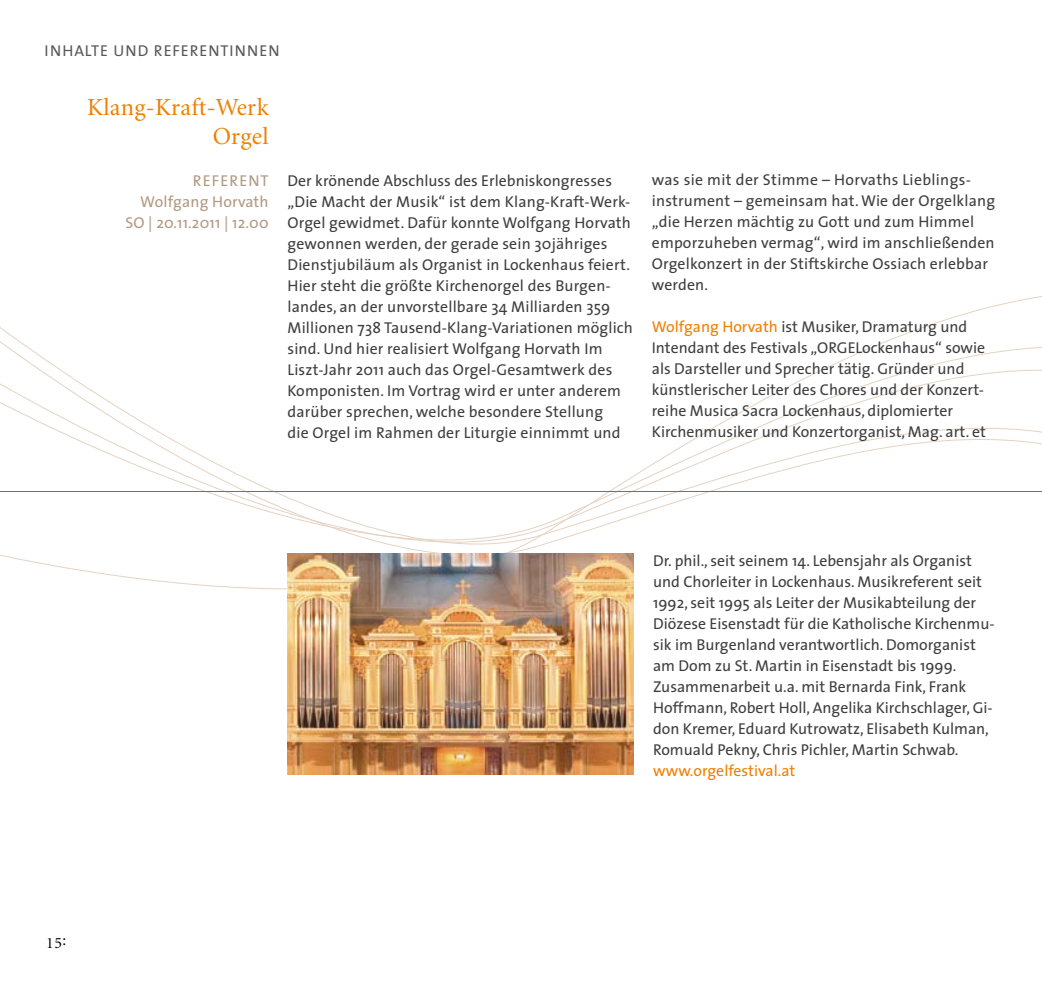
<style>
.page{position:relative;width:1042px;height:983px;background:#fff}
.page>*{position:absolute;margin:0;border:0;box-sizing:border-box;transform-origin:0 0}
.t1{font:24.5px/29.8px "Minion";letter-spacing:.01em;color:#ee7f00;text-align:right}
.t2{font:15.75px/21px "The Sans";color:#3e3e40}
.t3{font:15.75px/21px "The Sans";letter-spacing:.01em;color:#b19982;text-align:right}
.t4{font:15.75px "The Sans";color:#58585a}
.t5{font:15.75px "The Sans";color:#ee7f00}
.t6{font:15.75px "Minion";color:#000}
.s1{color:#ee7f00}
</style>
<div class="page">
<svg style="left:0;top:296px;width:1042px;height:322px"></svg>
<hr style="left:0;top:491px;width:1042px;height:1px;background:#707173">
<img style="left:287px;top:553px;width:346px;height:221px">
<p class="t4" style="left:45px;top:38px;width:16px">Inhalte</p>
<p class="t4" style="left:113px;top:38px;width:13px">und</p>
<p class="t4" style="left:154px;top:38px;width:20px">Referent</p>
<p class="t4" style="left:229px;top:38px;width:17px">Innen</p>
<h1 class="t1" style="left:87px;top:93px;width:183px">Klang-Kraft-Werk<br>Orgel</h1>
<p class="t3" style="left:125px;top:170px;width:145px">REFERENT<br>Wolfgang Horvath<br>SO | 20.11.2011 | 12.00</p>
<p class="t2" style="left:287px;top:170px;width:347px">Der krönende Abschluss des Erlebniskongresses „Die Macht der Musik“ ist dem Klang-Kraft-Werk-Orgel gewidmet. Dafür konnte Wolfgang Horvath gewonnen werden, der gerade sein 30jähriges Dienstjubiläum als Organist in Lockenhaus feiert.<br>Hier steht die größte Kirchenorgel des Burgen&shy;landes, an der unvorstellbare 34 Milliarden 359<br>Millionen 738 Tausend-Klang-Variationen möglich sind. Und hier realisiert Wolfgang Horvath Im Liszt-Jahr 2011 auch das Orgel-Gesamtwerk des Komponisten. Im Vortrag wird er unter anderem darüber sprechen, welche besondere Stellung<br>die Orgel im Rahmen der Liturgie einnimmt und</p>
<p class="t2" style="left:652px;top:169px;width:345px">was sie mit der Stimme – Horvaths Lieblings&shy;instrument – gemeinsam hat. Wie der Orgelklang „die Herzen mächtig zu Gott und zum Himmel emporzuheben vermag“, wird im anschließenden Orgelkonzert in der Stiftskirche Ossiach erlebbar werden.</p>
<p class="t2" style="left:652px;top:316px;width:336px"><span class="s1">Wolfgang Horvath</span> ist Musiker, Dramaturg und Intendant des Festivals „ORGELockenhaus“ sowie als Darsteller und Sprecher tätig. Gründer und künstlerischer Leiter des Chores und der Konzert&shy;reihe Musica Sacra Lockenhaus, diplomierter Kirchenmusiker und Konzertorganist, Mag. art. et</p>
<p class="t6" style="left:46px;top:934px;width:21px">15:</p>
<p class="t2" style="left:653px;top:549px;width:343px">Dr. phil., seit seinem 14. Lebensjahr als Organist und Chorleiter in Lockenhaus. Musikreferent seit 1992, seit 1995 als Leiter der Musikabteilung der Diözese Eisenstadt für die Katholische Kirchenmu&shy;sik im Burgenland verantwortlich. Domorganist am Dom zu St. Martin in Eisenstadt bis 1999.<br>Zusammenarbeit u.a. mit Bernarda Fink, Frank Hoffmann, Robert Holl, Angelika Kirchschlager, Gi&shy;don Kremer, Eduard Kutrowatz, Elisabeth Kulman, Romuald Pekny, Chris Pichler, Martin Schwab.</p>
<p class="t5" style="left:653px;top:757px;width:144px">www.orgelfestival.at</p>
</div>
